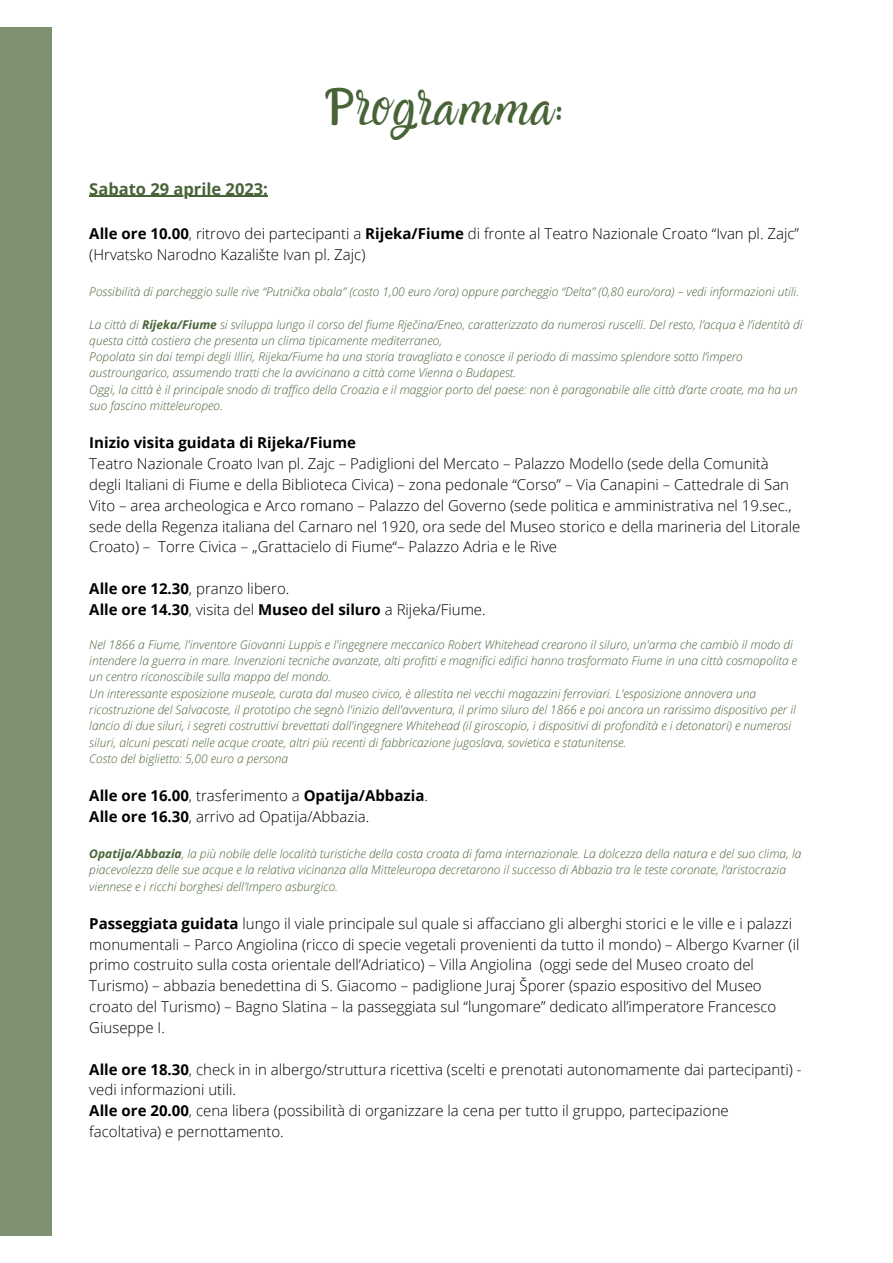
<style>
.page{position:relative;width:893px;height:1263px;background:#fff}
.page>*{position:absolute;margin:0;border:0;box-sizing:border-box;transform-origin:0 0}
.t1{font:37.5px "Amazone";letter-spacing:.095em;color:#486337}
.t2{font:700 16.5px "Open Sans";color:#486337}
.t3{font:300 15px/20.9px "Open Sans";color:#000}
.t4{font:700 15px/20.9px "Open Sans";color:#000}
.t5{font:italic 300 12px/16.4px "Open Sans";color:#486337}
.s1{font-weight:700}
.s2{font-weight:300}
</style>
<div class="page">
<hr style="left:89px;top:196px;width:179px;height:1px;background:#486337">
<div style="left:0;top:28px;width:51px;height:1207px;background:#7d9071"></div>
<h1 class="t1" style="left:330px;top:91px;width:234px">Programma:</h1>
<h2 class="t2" style="left:89px;top:177px;width:180px">Sabato 29 aprile 2023:</h2>
<p class="t3" style="left:89px;top:223px;width:711px"><span class="s1">Alle ore 10.00</span>, ritrovo dei partecipanti a <span class="s1">Rijeka/Fiume</span> di fronte al Teatro Nazionale Croato “Ivan pl. Zajc” (Hrvatsko Narodno Kazalište Ivan pl. Zajc)</p>
<p class="t5" style="left:89px;top:283px;width:711px">Possibilità di parcheggio sulle rive “Putnička obala” (costo 1,00 euro /ora) oppure parcheggio “Delta” (0,80 euro/ora) – vedi informazioni utili.</p>
<p class="t5" style="left:89px;top:316px;width:715px">La città di <span class="s1">Rijeka/Fiume</span> si sviluppa lungo il corso del fiume Rječina/Eneo, caratterizzato da numerosi ruscelli. Del resto, l’acqua è l’identità di questa città costiera che presenta un clima tipicamente mediterraneo,<br>Popolata sin dai tempi degli Illiri, Rijeka/Fiume ha una storia travagliata e conosce il periodo di massimo splendore sotto l’impero austroungarico, assumendo tratti che la avvicinano a città come Vienna o Budapest.<br>Oggi, la città è il principale snodo di traffico della Croazia e il maggior porto del paese: non è paragonabile alle città d’arte croate, ma ha un suo fascino mitteleuropeo.</p>
<p class="t4" style="left:89px;top:432px;width:268px">Inizio visita guidata di Rijeka/Fiume</p>
<p class="t3" style="left:89px;top:453px;width:712px">Teatro Nazionale Croato Ivan pl. Zajc – Padiglioni del Mercato – Palazzo Modello (sede della Comunità degli Italiani di Fiume e della Biblioteca Civica) – zona pedonale “Corso” – Via Canapini – Cattedrale di San Vito – area archeologica e Arco romano – Palazzo del Governo (sede politica e amministrativa nel 19.sec., sede della Regenza italiana del Carnaro nel 1920, ora sede del Museo storico e della marineria del Litorale Croato) – Torre Civica – „Grattacielo di Fiume“– Palazzo Adria e le Rive</p>
<p class="t4" style="left:89px;top:578px;width:398px">Alle ore 12.30<span class="s2">, pranzo libero.<br></span>Alle ore 14.30<span class="s2">, visita del</span> Museo del siluro <span class="s2">a Rijeka/Fiume.</span></p>
<p class="t5" style="left:89px;top:636px;width:709px">Nel 1866 a Fiume, l'inventore Giovanni Luppis e l'ingegnere meccanico Robert Whitehead crearono il siluro, un'arma che cambiò il modo di intendere la guerra in mare. Invenzioni tecniche avanzate, alti profitti e magnifici edifici hanno trasformato Fiume in una città cosmopolita e un centro riconoscibile sulla mappa del mondo.<br>Un interessante esposizione museale, curata dal museo civico, è allestita nei vecchi magazzini ferroviari. L'esposizione annovera una ricostruzione del Salvacoste, il prototipo che segnò l'inizio dell'avventura, il primo siluro del 1866 e poi ancora un rarissimo dispositivo per il lancio di due siluri, i segreti costruttivi brevettati dall'ingegnere Whitehead (il giroscopio, i dispositivi di profondità e i detonatori) e numerosi siluri, alcuni pescati nelle acque croate, altri più recenti di fabbricazione jugoslava, sovietica e statunitense.<br>Costo del biglietto: 5,00 euro a persona</p>
<p class="t3" style="left:89px;top:785px;width:340px"><span class="s1">Alle ore 16.00</span>, trasferimento a <span class="s1">Opatija/Abbazia</span>.<br><span class="s1">Alle ore 16.30</span>, arrivo ad Opatija/Abbazia.</p>
<p class="t5" style="left:89px;top:845px;width:713px"><span class="s1">Opatija/Abbazia</span>, la più nobile delle località turistiche della costa croata di fama internazionale. La dolcezza della natura e del suo clima, la piacevolezza delle sue acque e la relativa vicinanza alla Mitteleuropa decretarono il successo di Abbazia tra le teste coronate, l’aristocrazia viennese e i ricchi borghesi dell’Impero asburgico.</p>
<p class="t3" style="left:89px;top:912px;width:711px"><span class="s1">Passeggiata guidata</span> lungo il viale principale sul quale si affacciano gli alberghi storici e le ville e i palazzi monumentali – Parco Angiolina (ricco di specie vegetali provenienti da tutto il mondo) – Albergo Kvarner (il primo costruito sulla costa orientale dell’Adriatico) – Villa Angiolina (oggi sede del Museo croato del Turismo) – abbazia benedettina di S. Giacomo – padiglione Juraj Šporer (spazio espositivo del Museo croato del Turismo) – Bagno Slatina – la passeggiata sul “lungomare” dedicato all’imperatore Francesco Giuseppe I.</p>
<p class="t3" style="left:89px;top:1058px;width:714px"><span class="s1">Alle ore 18.30</span>, check in in albergo/struttura ricettiva (scelti e prenotati autonomamente dai partecipanti) - vedi informazioni utili.<br><span class="s1">Alle ore 20.00</span>, cena libera (possibilità di organizzare la cena per tutto il gruppo, partecipazione facoltativa) e pernottamento.</p>
</div>
